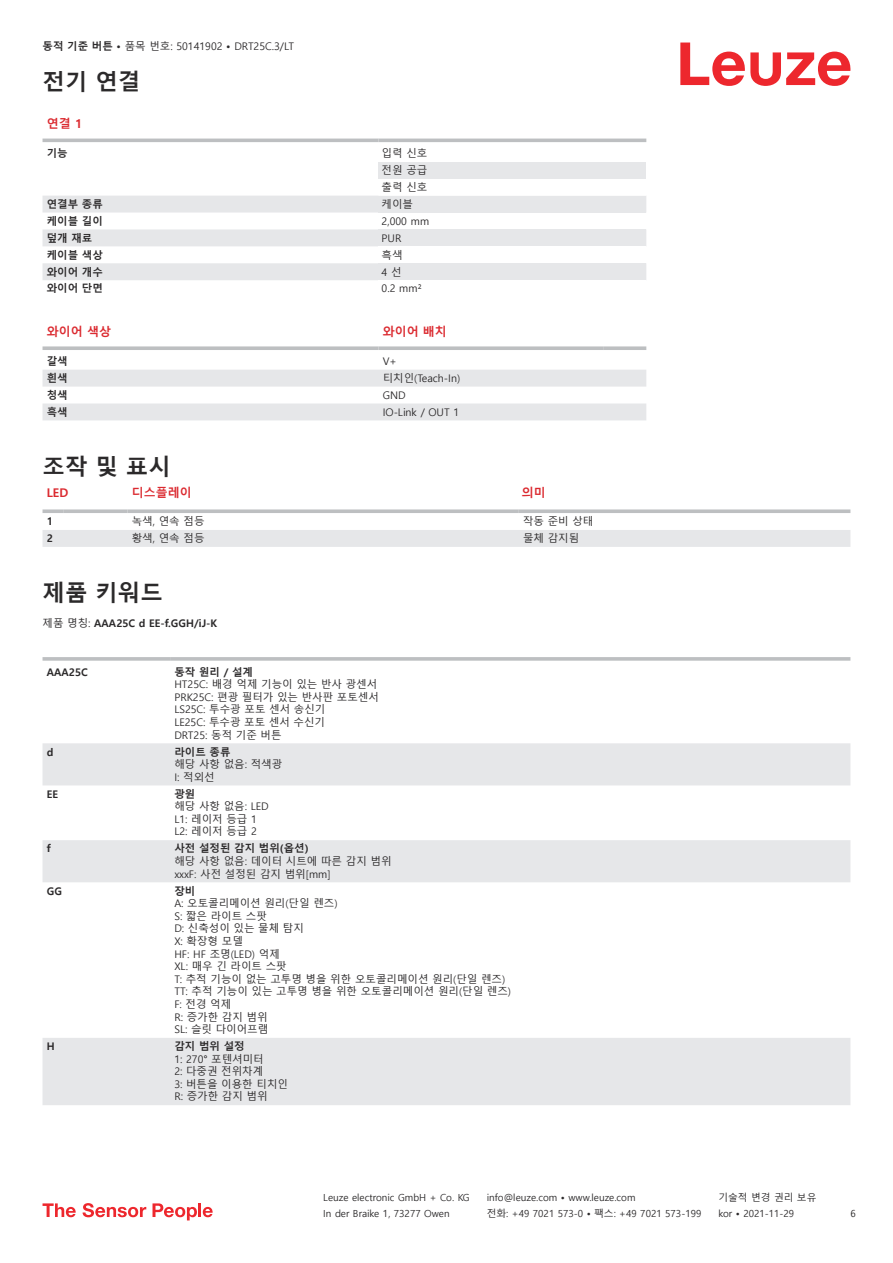
<style>
.page{position:relative;width:893px;height:1263px;background:#fff}
.page>*{position:absolute;margin:0;border:0;box-sizing:border-box;transform-origin:0 0}
.t1{font:700 22.5px "Malgun Gothic";color:#2b292a}
.t2{font:700 12px "Malgun Gothic";color:#db2a30}
.t3{font:10.5px/12.6px "Malgun Gothic";color:#2b292a}
.t4{font:700 10.5px "Malgun Gothic";color:#2b292a}
.t5{font:9.75px "Malgun Gothic";color:#2b292a}
.s1{font-weight:700}
.s2{font-weight:400}
</style>
<div class="page">
<svg style="left:680px;top:43px;width:170px;height:43px"></svg>
<svg style="left:43px;top:138px;width:603px;height:1px"></svg>
<svg style="left:43px;top:196px;width:335px;height:84px;fill:#e6e7e9"></svg>
<hr style="left:43px;top:139px;width:335px;height:3px;background:#bdbfc1">
<hr style="left:378px;top:139px;width:268px;height:3px;background:#bdbfc1">
<div style="left:378px;top:162px;width:268px;height:17px;background:#e6e7e9"></div>
<div style="left:378px;top:196px;width:268px;height:17px;background:#e6e7e9"></div>
<div style="left:378px;top:229px;width:268px;height:17px;background:#e6e7e9"></div>
<div style="left:378px;top:263px;width:268px;height:17px;background:#e6e7e9"></div>
<svg style="left:43px;top:370px;width:603px;height:50px"></svg>
<svg style="left:43px;top:346px;width:335px;height:4px"></svg>
<svg style="left:378px;top:346px;width:226px;height:4px"></svg>
<svg style="left:604px;top:346px;width:42px;height:4px"></svg>
<div style="left:43px;top:530px;width:807px;height:17px;background:#e6e7e9"></div>
<svg style="left:43px;top:509px;width:21px;height:4px"></svg>
<svg style="left:64px;top:509px;width:64px;height:4px"></svg>
<svg style="left:128px;top:509px;width:391px;height:4px;background:#c4c6c8"></svg>
<svg style="left:519px;top:509px;width:331px;height:4px"></svg>
<svg style="left:43px;top:743px;width:807px;height:362px"></svg>
<svg style="left:43px;top:657px;width:127px;height:4px"></svg>
<svg style="left:170px;top:657px;width:680px;height:4px;background:#c3c5c7"></svg>
<svg style="left:43px;top:1203px;width:33px;height:14px"></svg>
<svg style="left:83px;top:1203px;width:63px;height:14px"></svg>
<svg style="left:153px;top:1203px;width:44px;height:17px"></svg>
<hr style="left:198px;top:1203px;width:3px;height:14px;background:#ed272d">
<svg style="left:203px;top:1207px;width:10px;height:10px"></svg>
<p class="t3" style="left:43px;top:40px;width:253px"><span class="s1">동적 기준 버튼 •</span> 품목 번호: 50141902 <span class="s1">•</span> DRT25C.3/LT</p>
<h1 class="t1" style="left:43px;top:69px;width:99px">전기 연결</h1>
<p class="t2" style="left:47px;top:116px;width:37px">연결 1</p>
<p class="t4" style="left:47px;top:147px;width:22px">기능</p>
<p class="t3" style="left:382px;top:145px;width:47px;line-height:17px;text-align:justify">입력 신호 전원 공급 출력 신호</p>
<p class="t4" style="left:47px;top:198px;width:58px">연결부 종류</p>
<p class="t3" style="left:382px;top:198px;width:33px">케이블</p>
<p class="t4" style="left:47px;top:215px;width:58px">케이블 길이</p>
<p class="t3" style="left:382px;top:215px;width:49px">2,000 mm</p>
<p class="t4" style="left:47px;top:232px;width:47px">덮개 재료</p>
<p class="t3" style="left:382px;top:232px;width:21px">PUR</p>
<p class="t4" style="left:47px;top:249px;width:58px">케이블 색상</p>
<p class="t3" style="left:382px;top:249px;width:22px">흑색</p>
<p class="t4" style="left:47px;top:265px;width:58px">와이어 개수</p>
<p class="t3" style="left:382px;top:266px;width:21px">4 선</p>
<p class="t4" style="left:47px;top:282px;width:58px">와이어 단면</p>
<p class="t3" style="left:382px;top:283px;width:41px">0.2 mm²</p>
<p class="t2" style="left:47px;top:324px;width:66px">와이어 색상</p>
<p class="t2" style="left:383px;top:324px;width:66px">와이어 배치</p>
<p class="t4" style="left:47px;top:355px;width:22px">갈색</p>
<p class="t3" style="left:383px;top:355px;width:16px">V+</p>
<p class="t4" style="left:47px;top:372px;width:22px">흰색</p>
<p class="t3" style="left:383px;top:372px;width:79px">티치인(Teach-In)</p>
<p class="t4" style="left:47px;top:389px;width:22px">청색</p>
<p class="t3" style="left:383px;top:389px;width:24px">GND</p>
<p class="t4" style="left:47px;top:406px;width:22px">흑색</p>
<p class="t3" style="left:383px;top:406px;width:78px">IO-Link / OUT 1</p>
<h1 class="t1" style="left:43px;top:453px;width:130px">조작 및 표시</h1>
<p class="t2" style="left:47px;top:486px;width:23px">LED</p>
<p class="t2" style="left:132px;top:486px;width:61px">디스플레이</p>
<p class="t2" style="left:522px;top:486px;width:25px">의미</p>
<p class="t4" style="left:47px;top:515px;width:8px">1</p>
<p class="t3" style="left:132px;top:515px;width:74px">녹색, 연속 점등</p>
<p class="t3" style="left:523px;top:515px;width:72px">작동 준비 상태</p>
<p class="t4" style="left:47px;top:532px;width:8px">2</p>
<p class="t3" style="left:132px;top:532px;width:74px">황색, 연속 점등</p>
<p class="t3" style="left:523px;top:532px;width:58px">물체 감지됨</p>
<h1 class="t1" style="left:43px;top:580px;width:122px">제품 키워드</h1>
<p class="t4" style="left:43px;top:616px;width:176px"><span class="s2">제품 명칭:</span> AAA25C d EE-f.GGH/iJ-K</p>
<p class="t4" style="left:47px;top:666px;width:43px">AAA25C</p>
<p class="t4" style="left:174px;top:666px;width:80px">동작 원리 / 설계</p>
<p class="t3" style="left:174px;top:678px;width:206px">HT25C: 배경 억제 기능이 있는 반사 광센서<br>PRK25C: 편광 필터가 있는 반사판 포토센서<br>LS25C: 투수광 포토 센서 송신기<br>LE25C: 투수광 포토 센서 수신기<br>DRT25: 동적 기준 버튼</p>
<p class="t4" style="left:47px;top:746px;width:8px">d</p>
<p class="t4" style="left:174px;top:745px;width:58px">라이트 종류</p>
<p class="t3" style="left:174px;top:758px;width:109px">해당 사항 없음: 적색광<br>I: 적외선</p>
<p class="t4" style="left:47px;top:788px;width:13px">EE</p>
<p class="t4" style="left:174px;top:788px;width:22px">광원</p>
<p class="t3" style="left:174px;top:800px;width:96px">해당 사항 없음: LED<br>L1: 레이저 등급 1<br>L2: 레이저 등급 2</p>
<p class="t4" style="left:47px;top:843px;width:5px">f</p>
<p class="t4" style="left:174px;top:842px;width:136px">사전 설정된 감지 범위(옵션)</p>
<p class="t3" style="left:174px;top:855px;width:219px">해당 사항 없음: 데이터 시트에 따른 감지 범위 xxxF: 사전 설정된 감지 범위[mm]</p>
<p class="t4" style="left:47px;top:885px;width:17px">GG</p>
<p class="t4" style="left:174px;top:884px;width:22px">장비</p>
<p class="t3" style="left:174px;top:897px;width:338px">A: 오토콜리메이션 원리(단일 렌즈)<br>S: 짧은 라이트 스팟<br>D: 신축성이 있는 물체 탐지<br>X: 확장형 모델<br>HF: HF 조명(LED) 억제<br>XL: 매우 긴 라이트 스팟<br>T: 추적 기능이 없는 고투명 병을 위한 오토콜리메이션 원리(단일 렌즈)<br>TT: 추적 기능이 있는 고투명 병을 위한 오토콜리메이션 원리(단일 렌즈)<br>F: 전경 억제<br>R: 증가한 감지 범위<br>SL: 슬릿 다이어프램</p>
<p class="t4" style="left:47px;top:1040px;width:10px">H</p>
<p class="t4" style="left:174px;top:1040px;width:72px">감지 범위 설정</p>
<p class="t3" style="left:174px;top:1053px;width:115px">1: 270° 포텐셔미터<br>2: 다중권 전위차계<br>3: 버튼을 이용한 티치인<br>R: 증가한 감지 범위</p>
<p class="t5" style="left:323px;top:1192px;width:148px">Leuze electronic GmbH + Co. KG</p>
<p class="t5" style="left:487px;top:1192px;width:150px">info@leuze.com • www.leuze.com</p>
<p class="t5" style="left:718px;top:1192px;width:100px">기술적 변경 권리 보유</p>
<p class="t5" style="left:323px;top:1208px;width:128px">In der Braike 1, 73277 Owen</p>
<p class="t5" style="left:487px;top:1208px;width:216px">전화: +49 7021 573-0 • 팩스: +49 7021 573-199</p>
<p class="t5" style="left:718px;top:1208px;width:77px">kor • 2021-11-29</p>
<p class="t5" style="left:850px;top:1208px;width:7px">6</p>
</div>
